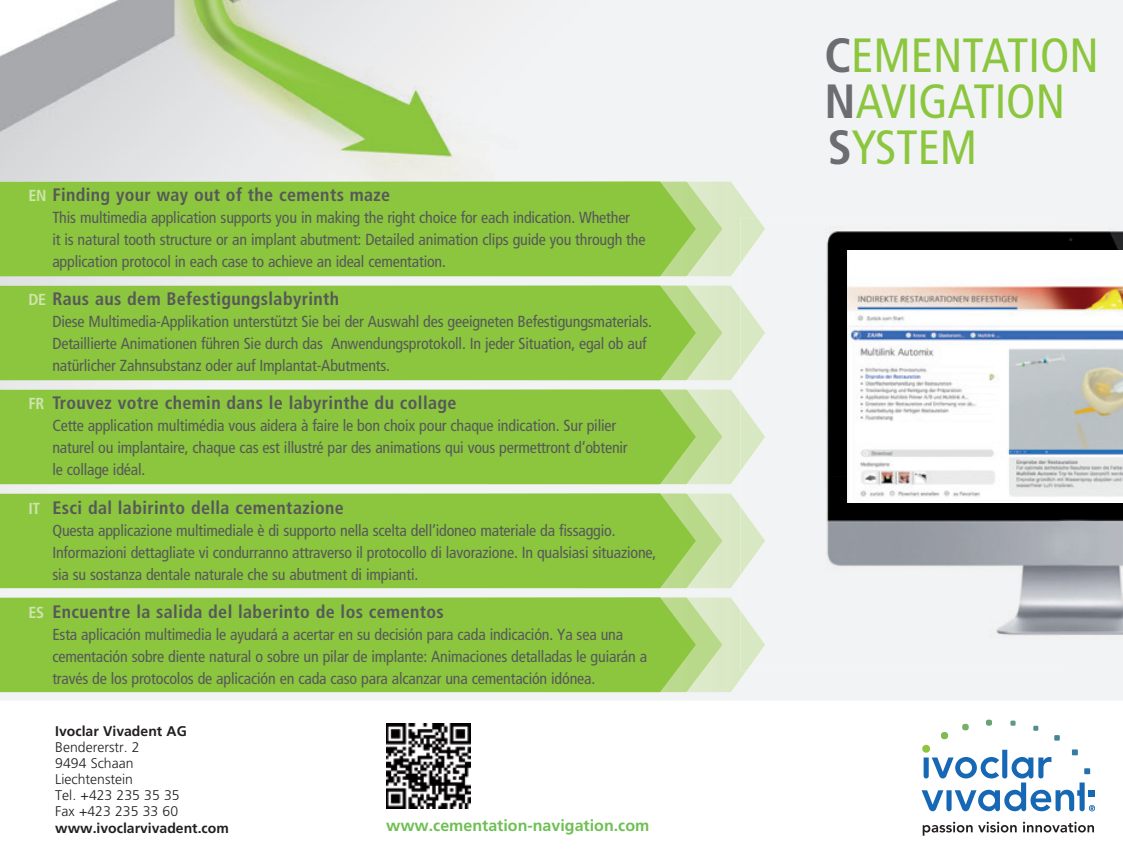
<style>
.page{position:relative;width:1123px;height:851px;background:#fff}
.page>*{position:absolute;margin:0;border:0;box-sizing:border-box;transform-origin:0 0}
.t1{font:condensed 48px/46px "Frutiger";color:#8bc63e}
.t2{font:700 condensed 18px "Frutiger";letter-spacing:.02em;color:#57585a}
.t3{font:condensed 16px/22px "Frutiger";letter-spacing:-.01em;color:#57585a}
.t4{font:700 16px "Frutiger";color:#6fbf54}
.t5{font:300 14px/16px "Frutiger";color:#231f20}
.t6{font:700 14px "Frutiger";color:#231f20}
.s1{font-size:16px;color:#cfe4ae}
.s2{font-weight:700;color:#6c6d70}
</style>
<div class="page">
<svg style="left:921px;top:719px;width:174px;height:92px"></svg>
<svg style="left:922px;top:821px;width:50px;height:14px"></svg>
<svg style="left:978px;top:821px;width:38px;height:11px"></svg>
<svg style="left:1022px;top:821px;width:72px;height:11px"></svg>
<img style="left:0;top:0;width:1123px;height:700px">
<img style="left:740px;top:218px;width:383px;height:452px">
<img style="left:848px;top:250px;width:275px;height:252px">
<img style="left:722px;top:597px;width:24px;height:95px">
<img style="left:740px;top:610px;width:25px;height:60px">
<img style="left:696px;top:597px;width:26px;height:95px">
<div style="left:0;top:597px;width:696px;height:95px;background:#8bc63e"></div>
<img style="left:722px;top:493px;width:18px;height:95px">
<img style="left:740px;top:506px;width:25px;height:69px">
<img style="left:696px;top:493px;width:26px;height:95px">
<div style="left:0;top:493px;width:696px;height:95px;background:#8bc63e"></div>
<img style="left:722px;top:389px;width:18px;height:95px">
<img style="left:740px;top:402px;width:25px;height:69px">
<img style="left:696px;top:389px;width:26px;height:95px">
<div style="left:0;top:389px;width:696px;height:95px;background:#8bc63e"></div>
<img style="left:722px;top:285px;width:18px;height:95px">
<img style="left:740px;top:298px;width:25px;height:69px">
<img style="left:696px;top:285px;width:26px;height:95px">
<div style="left:0;top:285px;width:696px;height:95px;background:#8bc63e"></div>
<img style="left:722px;top:181px;width:35px;height:95px">
<img style="left:740px;top:218px;width:25px;height:45px">
<img style="left:696px;top:181px;width:26px;height:95px">
<div style="left:0;top:181px;width:696px;height:95px;background:#8bc63e"></div>
<img style="left:386px;top:723px;width:85px;height:85px">
<p class="t2" style="left:28px;top:184px;width:363px"><span class="s1">EN</span> Finding your way out of the cements maze</p>
<p class="t3" style="left:52px;top:206px;width:594px">This multimedia application supports you in making the right choice for each indication. Whether<br>it is natural tooth structure or an implant abutment: Detailed animation clips guide you through the application protocol in each case to achieve an ideal cementation.</p>
<p class="t2" style="left:28px;top:288px;width:312px"><span class="s1">DE</span> Raus aus dem Befestigungslabyrinth</p>
<p class="t3" style="left:52px;top:310px;width:601px">Diese Multimedia-Applikation unterstützt Sie bei der Auswahl des geeigneten Befestigungsmaterials.<br>Detaillierte Animationen führen Sie durch das Anwendungsprotokoll. In jeder Situation, egal ob auf natürlicher Zahnsubstanz oder auf Implantat-Abutments.</p>
<p class="t2" style="left:28px;top:392px;width:429px"><span class="s1">FR</span> Trouvez votre chemin dans le labyrinthe du collage</p>
<p class="t3" style="left:52px;top:415px;width:577px">Cette application multimédia vous aidera à faire le bon choix pour chaque indication. Sur pilier naturel ou implantaire, chaque cas est illustré par des animations qui vous permettront d‘obtenir le collage idéal.</p>
<p class="t2" style="left:28px;top:496px;width:317px"><span class="s1">IT</span> Esci dal labirinto della cementazione</p>
<p class="t3" style="left:52px;top:519px;width:605px">Questa applicazione multimediale è di supporto nella scelta dell‘idoneo materiale da fissaggio.<br>Informazioni dettagliate vi condurranno attraverso il protocollo di lavorazione. In qualsiasi situazione, sia su sostanza dentale naturale che su abutment di impianti.</p>
<p class="t2" style="left:28px;top:600px;width:417px"><span class="s1">ES</span> Encuentre la salida del laberinto de los cementos</p>
<p class="t3" style="left:52px;top:623px;width:596px">Esta aplicación multimedia le ayudará a acertar en su decisión para cada indicación. Ya sea una cementación sobre diente natural o sobre un pilar de implante: Animaciones detalladas le guiarán a través de los protocolos de aplicación en cada caso para alcanzar una cementación idónea.</p>
<p class="t6" style="left:55px;top:723px;width:133px">Ivoclar Vivadent AG</p>
<p class="t5" style="left:55px;top:739px;width:126px">Bendererstr. 2<br>9494 Schaan<br>Liechtenstein<br>Tel. +423 235 35 35<br>Fax +423 235 33 60</p>
<p class="t6" style="left:55px;top:819px;width:175px">www.ivoclarvivadent.com</p>
<p class="t4" style="left:386px;top:816px;width:265px">www.cementation-navigation.com</p>
<h1 class="t1" style="left:824px;top:33px;width:276px"><span class="s2">C</span>EMENTATION<br><span class="s2">N</span>AVIGATION<br><span class="s2">S</span>YSTEM</h1>
</div>
